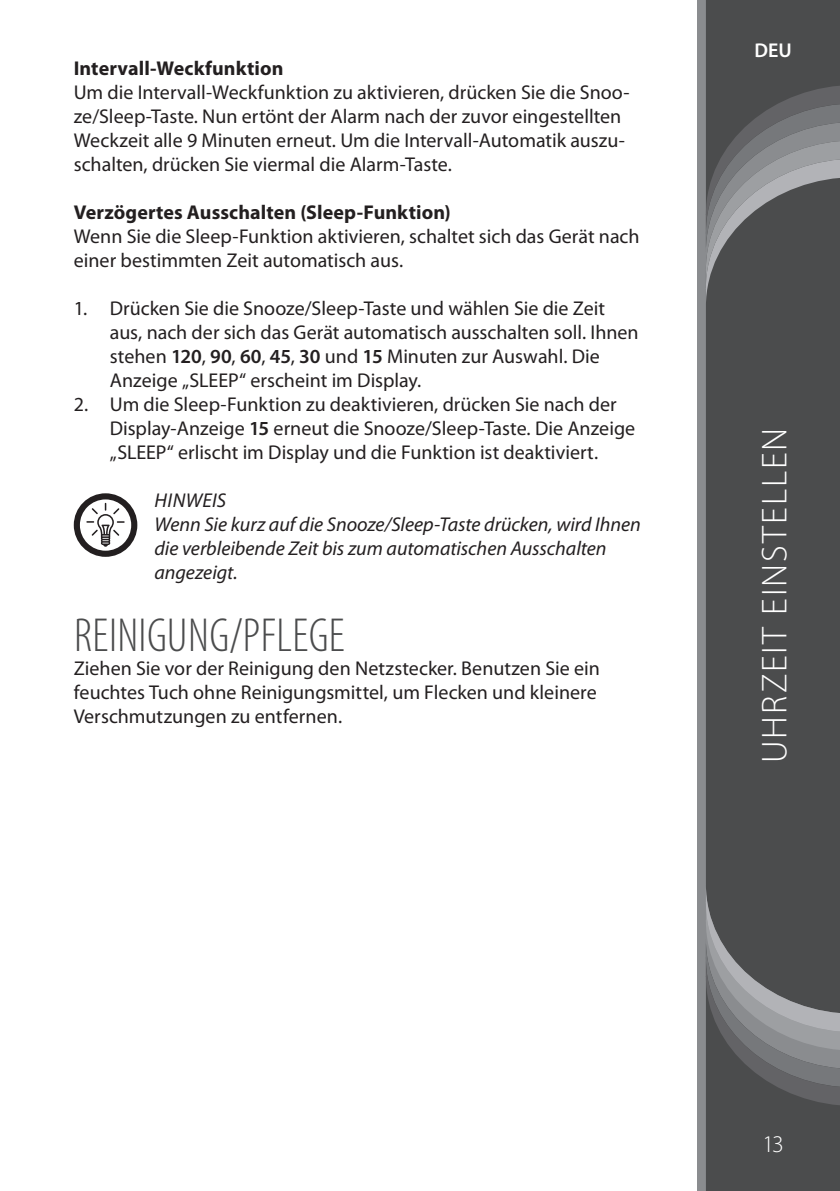
<style>
.page{position:relative;width:840px;height:1191px;background:#fff}
.page>*{position:absolute;margin:0;border:0;box-sizing:border-box;transform-origin:0 0}
.t1{font:300 condensed 48px "Myriad Pro";letter-spacing:.01em;color:#4b4c4d}
.t2{font:300 36px "Myriad Pro";letter-spacing:.055em;color:#fff}
.t3{font:300 24px "Myriad Pro";color:#fff}
.t4{font:20px/24px "Myriad Pro";color:#231f20}
.t5{font:italic 20px/24px "Myriad Pro";color:#231f20}
.t6{font:700 20px "Myriad Pro";letter-spacing:.005em;color:#231f20}
.t7{font:600 20px "Myriad Pro";color:#fff}
.s1{font-weight:600}
</style>
<div class="page">
<div style="left:697px;top:0;width:142px;height:1191px;background:#8a8c8f"></div>
<div style="left:706px;top:307px;width:133px;height:577px;background:#4b4c4d"></div>
<svg style="left:705px;top:0;width:134px;height:307px;background:#5e5f61"></svg>
<svg style="left:705px;top:884px;width:134px;height:307px;background:#5e5f61"></svg>
<svg style="left:74px;top:493px;width:63px;height:64px"></svg>
<p class="t6" style="left:74px;top:55px;width:211px">Intervall-Weckfunktion</p>
<p class="t4" style="left:74px;top:80px;width:557px">Um die Intervall-Weckfunktion zu aktivieren, drücken Sie die Snoo&shy;ze/Sleep-Taste. Nun ertönt der Alarm nach der zuvor eingestellten Weckzeit alle 9 Minuten erneut. Um die Intervall-Automatik auszu&shy;schalten, drücken Sie viermal die Alarm-Taste.</p>
<p class="t6" style="left:74px;top:199px;width:378px">Verzögertes Ausschalten (Sleep-Funktion)</p>
<p class="t4" style="left:74px;top:224px;width:567px">Wenn Sie die Sleep-Funktion aktivieren, schaltet sich das Gerät nach einer bestimmten Zeit automatisch aus.</p>
<p class="t4" style="left:110px;top:296px;width:530px;text-indent:-36px">1. Drücken Sie die Snooze/Sleep-Taste und wählen Sie die Zeit aus, nach der sich das Gerät automatisch ausschalten soll. Ihnen stehen <span class="s1">120</span>, <span class="s1">90</span>, <span class="s1">60</span>, <span class="s1">45</span>, <span class="s1">30</span> und <span class="s1">15</span> Minuten zur Auswahl. Die Anzeige „SLEEP“ erscheint im Display.</p>
<p class="t4" style="left:110px;top:392px;width:526px;text-indent:-36px">2. Um die Sleep-Funktion zu deaktivieren, drücken Sie nach der<br>Display-Anzeige <span class="s1">15</span> erneut die Snooze/Sleep-Taste. Die Anzeige „SLEEP“ erlischt im Display und die Funktion ist deaktiviert.</p>
<p class="t5" style="left:154px;top:488px;width:488px">HINWEIS<br>Wenn Sie kurz auf die Snooze/Sleep-Taste drücken, wird Ihnen die verbleibende Zeit bis zum automatischen Ausschalten angezeigt.</p>
<h1 class="t1" style="left:74px;top:610px;width:272px">REINIGUNG/PFLEGE</h1>
<p class="t4" style="left:74px;top:656px;width:527px">Ziehen Sie vor der Reinigung den Netzstecker. Benutzen Sie ein feuchtes Tuch ohne Reinigungsmittel, um Flecken und kleinere<br>Verschmutzungen zu entfernen.</p>
<p class="t7" style="left:754px;top:37px;width:39px">DEU</p>
<h2 class="t2" style="left:754px;top:763px;width:337px;rotate:-90deg">UHRZEIT EINSTELLEN</h2>
<p class="t3" style="left:762px;top:1131px;width:23px">13</p>
</div>
